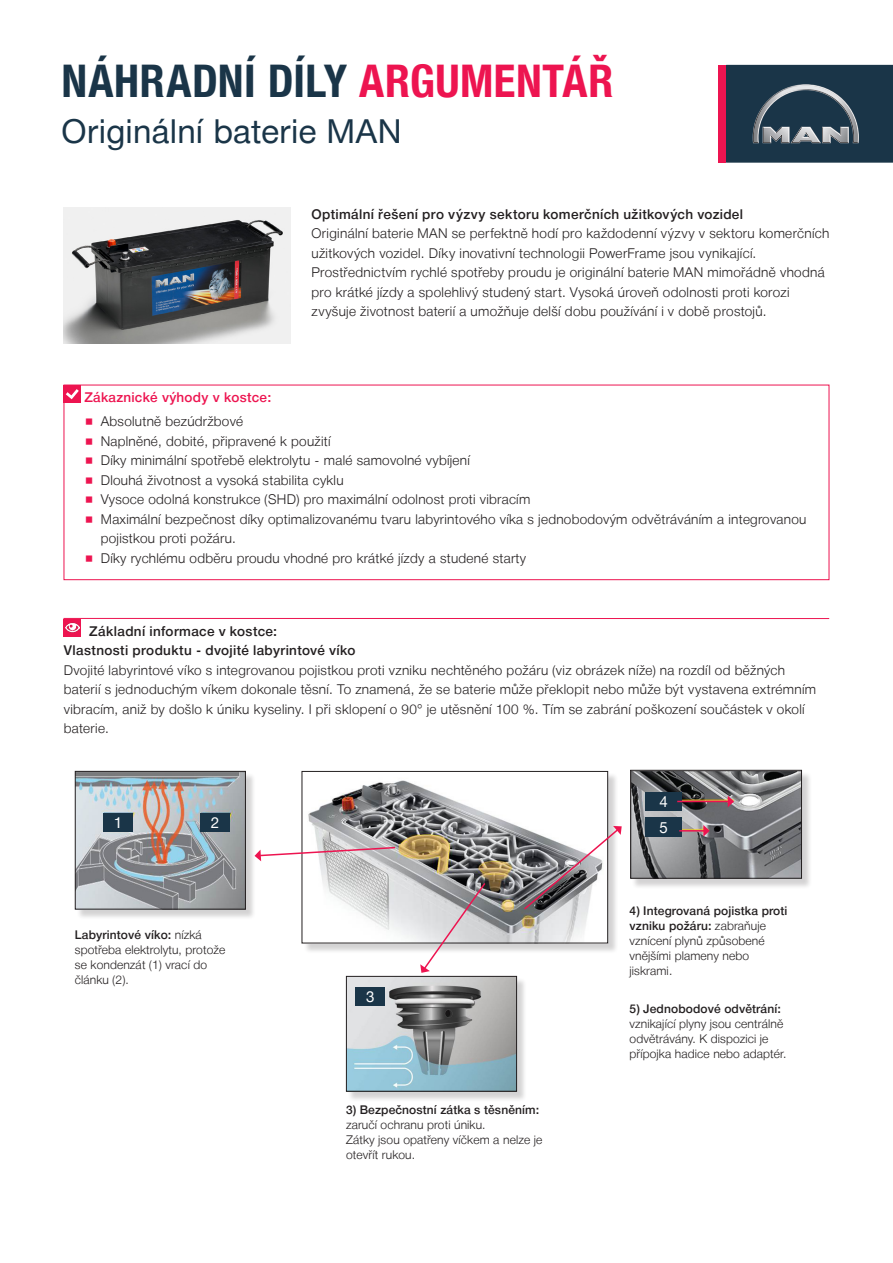
<style>
.page{position:relative;width:893px;height:1263px;background:#fff}
.page>*{position:absolute;margin:0;border:0;box-sizing:border-box;transform-origin:0 0}
.t1{font:700 45px "Man Global Condensed";letter-spacing:.01em;color:#1a3548}
.t2{font:33px "Man Global";letter-spacing:.01em;color:#1a3548}
.t3{font:15px "Man Global";color:#fff}
.t4{font:300 13.5px/19.5px "Man Global";letter-spacing:.02em;color:#231f20}
.t5{font:500 13.5px "Man Global";letter-spacing:.025em;color:#231f20}
._8_Überschrift_Tabel{font:500 13.5px "Man Global";letter-spacing:.02em;color:#ed1450}
.t6{font:300 12px/15px "Man Global";letter-spacing:.01em;color:#231f20}
.t7{font:500 12px/15px "Man Global";letter-spacing:.01em;color:#231f20}
.s1{color:#ed1450}
.s2{font-weight:500}
.s3{font-weight:300}
</style>
<div class="page">
<div style="left:64px;top:385px;width:765px;height:195px;background:#fff;border:1px solid #ed1450"></div>
<img style="left:64px;top:207px;width:226px;height:137px">
<div style="left:64px;top:619px;width:17px;height:17px;background:#ed1450"></div>
<svg style="left:66px;top:622px;width:13px;height:11px"></svg>
<hr style="left:63px;top:618px;width:766px;height:1px;background:#ed1450">
<div style="left:303px;top:772px;width:316px;height:182px;background:#231f20;opacity:.2"></div>
<img style="left:304px;top:773px;width:302px;height:168px">
<div style="left:302px;top:771px;width:306px;height:172px;border:1px solid #231f20"></div>
<div style="left:347px;top:977px;width:181px;height:125px;background:#231f20;opacity:.2"></div>
<img style="left:348px;top:978px;width:167px;height:111px">
<div style="left:346px;top:976px;width:171px;height:115px;border:1px solid #231f20"></div>
<div style="left:76px;top:772px;width:181px;height:148px;background:#231f20;opacity:.2"></div>
<img style="left:77px;top:773px;width:167px;height:134px">
<div style="left:75px;top:771px;width:171px;height:138px;border:1px solid #231f20"></div>
<div style="left:631px;top:771px;width:181px;height:118px;background:#231f20;opacity:.2"></div>
<img style="left:632px;top:772px;width:168px;height:105px">
<div style="left:630px;top:770px;width:172px;height:109px;border:1px solid #231f20"></div>
<svg style="left:420px;top:881px;width:67px;height:92px"></svg>
<svg style="left:255px;top:846px;width:142px;height:15px"></svg>
<svg style="left:522px;top:826px;width:100px;height:85px"></svg>
<div style="left:103px;top:813px;width:30px;height:18px;background:#1a3548"></div>
<div style="left:355px;top:987px;width:30px;height:18px;background:#1a3548"></div>
<div style="left:645px;top:792px;width:37px;height:18px;background:#1a3548"></div>
<div style="left:200px;top:813px;width:30px;height:18px;background:#1a3548"></div>
<div style="left:645px;top:817px;width:37px;height:20px;background:#1a3548"></div>
<svg style="left:679px;top:825px;width:31px;height:12px"></svg>
<hr style="left:677px;top:801px;width:51px;height:1px;background:#ed1450">
<svg style="left:728px;top:796px;width:6px;height:11px"></svg>
<div style="left:719px;top:65px;width:7px;height:98px;background:#ed1450"></div>
<svg style="left:726px;top:65px;width:167px;height:98px;background:#2e4556"></svg>
<div style="left:64px;top:385px;width:17px;height:17px;background:#ed1450"></div>
<svg style="left:66px;top:389px;width:13px;height:10px"></svg>
<p class="t1" style="left:62px;top:55px;width:553px">NÁHRADNÍ DÍLY <span class="s1">ARGUMENTÁŘ</span></p>
<p class="t2" style="left:62px;top:112px;width:341px">Originální baterie MAN</p>
<p class="_8_Überschrift_Tabel" style="left:85px;top:389px;width:188px">Zákaznické výhody v kostce:</p>
<p class="t5" style="left:311px;top:206px;width:433px">Optimální řešení pro výzvy sektoru komerčních užitkových vozidel</p>
<p class="t4" style="left:311px;top:224px;width:519px">Originální baterie MAN se perfektně hodí pro každodenní výzvy v sektoru komerčních užitkových vozidel. Díky inovativní technologii PowerFrame jsou vynikající.<br>Prostřednictvím rychlé spotřeby proudu je originální baterie MAN mimořádně vhodná pro krátké jízdy a spolehlivý studený start. Vysoká úroveň odolnosti proti korozi zvyšuje životnost baterií a umožňuje delší dobu používání i v době prostojů.</p>
<p class="t4" style="left:101px;top:412px;width:144px">Absolutně bezúdržbové</p>
<p class="t4" style="left:101px;top:431px;width:231px">Naplněné, dobité, připravené k použití</p>
<p class="t4" style="left:101px;top:451px;width:370px">Díky minimální spotřebě elektrolytu - malé samovolné vybíjení</p>
<p class="t4" style="left:101px;top:470px;width:244px">Dlouhá životnost a vysoká stabilita cyklu</p>
<p class="t4" style="left:101px;top:490px;width:431px">Vysoce odolná konstrukce (SHD) pro maximální odolnost proti vibracím</p>
<p class="t4" style="left:101px;top:509px;width:707px">Maximální bezpečnost díky optimalizovanému tvaru labyrintového víka s jednobodovým odvětráváním a integrovanou pojistkou proti požáru.</p>
<p class="t4" style="left:101px;top:548px;width:427px">Díky rychlému odběru proudu vhodné pro krátké jízdy a studené starty</p>
<p class="t5" style="left:89px;top:623px;width:189px">Základní informace v kostce:</p>
<p class="t5" style="left:64px;top:643px;width:293px">Vlastnosti produktu - dvojité labyrintové víko</p>
<p class="t4" style="left:64px;top:660px;width:754px">Dvojité labyrintové víko s integrovanou pojistkou proti vzniku nechtěného požáru (viz obrázek níže) na rozdíl od běžných baterií s jednoduchým víkem dokonale těsní. To znamená, že se baterie může překlopit nebo může být vystavena extrémním vibracím, aniž by došlo k úniku kyseliny. I při sklopení o 90° je utěsnění 100 %. Tím se zabrání poškození součástek v okolí baterie.</p>
<p class="t3" style="left:114px;top:814px;width:10px">1</p>
<p class="t3" style="left:659px;top:793px;width:10px">4</p>
<p class="t3" style="left:211px;top:814px;width:10px">2</p>
<p class="t3" style="left:659px;top:819px;width:10px">5</p>
<p class="t6" style="left:75px;top:927px;width:152px"><span class="s2">Labyrintové víko:</span> nízká spotřeba elektrolytu, protože se kondenzát (1) vrací do článku (2).</p>
<p class="t3" style="left:366px;top:988px;width:10px">3</p>
<p class="t7" style="left:346px;top:1103px;width:195px">3) Bezpečnostní zátka s těsněním: <span class="s3">zaručí ochranu proti úniku.</span></p>
<p class="t6" style="left:346px;top:1133px;width:198px">Zátky jsou opatřeny víčkem a nelze je otevřít rukou.</p>
<p class="t6" style="left:630px;top:904px;width:159px"><span class="s2">4) Integrovaná pojistka proti vzniku požáru:</span> zabraňuje vznícení plynů způsobené vnějšími plameny nebo jiskrami.</p>
<p class="t6" style="left:630px;top:1001px;width:155px"><span class="s2">5) Jednobodové odvětrání: </span>vznikající plyny jsou centrálně</p>
<p class="t6" style="left:630px;top:1031px;width:158px">odvětrávány. K dispozici je přípojka hadice nebo adaptér.</p>
</div>
